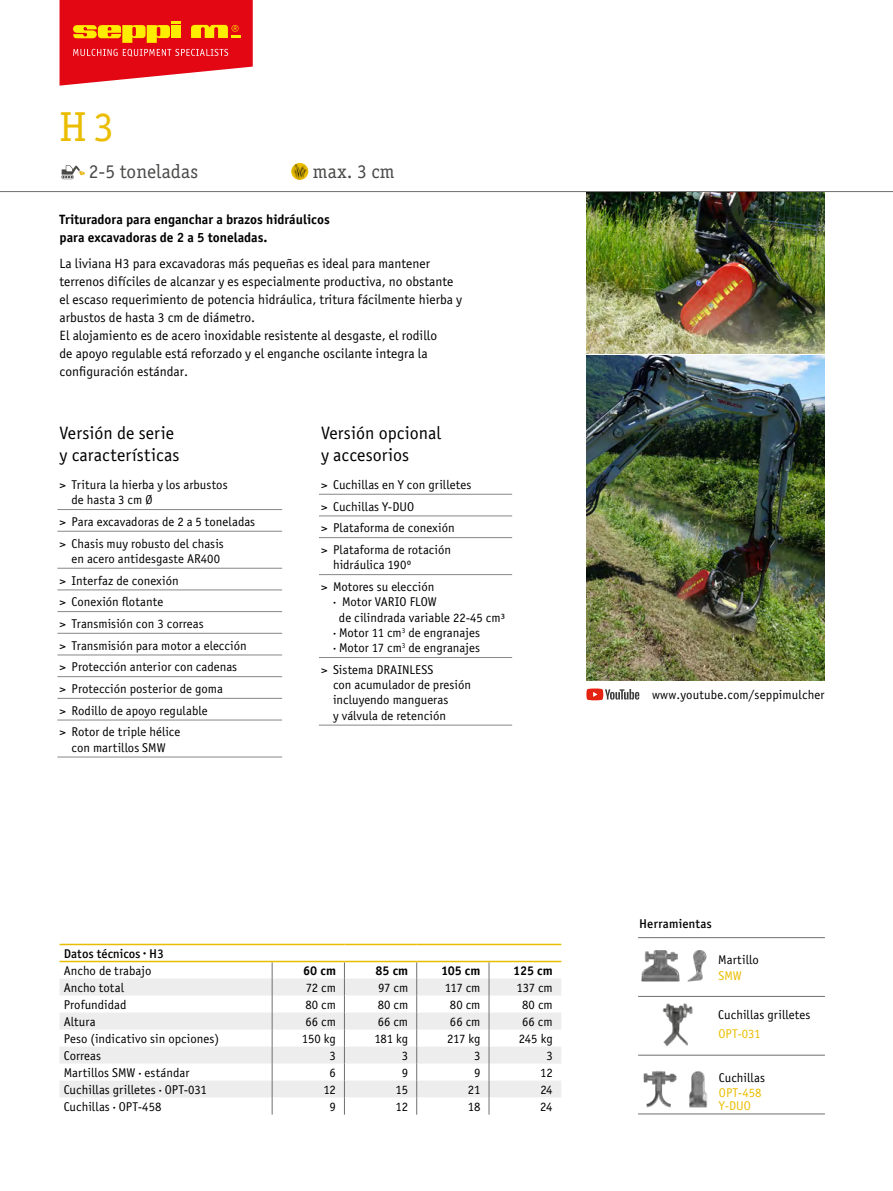
<style>
.page{position:relative;width:893px;height:1191px;background:#fff}
.page>*{position:absolute;margin:0;border:0;box-sizing:border-box;transform-origin:0 0}
.t1{font:42px "Officina Serif ITC";color:#ebbd00}
.t2{font:19.5px "Officina Serif ITC";color:#4a4a49}
.t3{font:18px/21.6px "Officina Sans Book ITC";color:#000}
.t4{font:13.5px/18px "Officina Sans Book ITC";color:#000}
.t5{font:13.5px/18px "Officina Sans Bold ITC";color:#000}
.t6{font:12.75px/21.6px "Officina Sans Book ITC";color:#000}
.t7{font:12.75px "Officina Sans Medium ITC";color:#000}
.t8{font:12.75px/12.8px "Officina Sans Book ITC";color:#ebbd00}
.t9{font:12.75px "Officina Sans Bold ITC";color:#000}
.s1{font-family:"Officina Sans Bold ITC"}
</style>
<div class="page">
<svg style="left:60px;top:0;width:193px;height:86px;background:#e93f30"></svg>
<hr style="left:0;top:191px;width:893px;height:1px;background:#706f6f">
<img style="left:586px;top:192px;width:239px;height:488px">
<hr style="left:638px;top:1113px;width:187px;height:1px;background:#706f6f">
<hr style="left:638px;top:1055px;width:187px;height:1px;background:#706f6f">
<hr style="left:638px;top:996px;width:187px;height:1px;background:#706f6f">
<hr style="left:638px;top:937px;width:187px;height:1px;background:#706f6f">
<img style="left:641px;top:950px;width:66px;height:32px">
<img style="left:662px;top:1003px;width:31px;height:43px">
<svg style="left:586px;top:688px;width:53px;height:12px"></svg>
<img style="left:643px;top:1070px;width:65px;height:38px">
<svg style="left:61px;top:175px;width:13px;height:4px"></svg>
<svg style="left:62px;top:165px;width:23px;height:13px"></svg>
<img style="left:291px;top:163px;width:17px;height:17px;border-radius:9px">
<hr style="left:57px;top:509px;width:225px;height:1px;background:#878787">
<hr style="left:57px;top:531px;width:225px;height:1px;background:#878787">
<hr style="left:57px;top:568px;width:225px;height:1px;background:#878787">
<hr style="left:57px;top:589px;width:225px;height:1px;background:#878787">
<hr style="left:57px;top:611px;width:225px;height:1px;background:#878787">
<hr style="left:57px;top:633px;width:225px;height:1px;background:#878787">
<hr style="left:57px;top:654px;width:225px;height:1px;background:#878787">
<hr style="left:57px;top:676px;width:225px;height:1px;background:#878787">
<hr style="left:57px;top:698px;width:225px;height:1px;background:#878787">
<hr style="left:57px;top:720px;width:225px;height:1px;background:#878787">
<hr style="left:57px;top:756px;width:225px;height:1px;background:#878787">
<hr style="left:319px;top:494px;width:193px;height:1px;background:#878787">
<hr style="left:319px;top:515px;width:193px;height:1px;background:#878787">
<hr style="left:319px;top:537px;width:193px;height:1px;background:#878787">
<hr style="left:319px;top:574px;width:193px;height:1px;background:#878787">
<hr style="left:319px;top:657px;width:193px;height:1px;background:#878787">
<hr style="left:319px;top:725px;width:193px;height:1px;background:#878787">
<svg style="left:60px;top:962px;width:501px;height:152px"></svg>
<hr style="left:60px;top:943px;width:212px;height:2px;background:#ebbd00">
<hr style="left:272px;top:943px;width:72px;height:2px;background:#ebbd00">
<hr style="left:344px;top:943px;width:73px;height:2px;background:#ebbd00">
<hr style="left:417px;top:943px;width:72px;height:2px;background:#ebbd00">
<hr style="left:489px;top:943px;width:72px;height:2px;background:#ebbd00">
<hr style="left:60px;top:960px;width:212px;height:2px;background:#ebbd00">
<hr style="left:272px;top:960px;width:72px;height:2px;background:#ebbd00">
<hr style="left:344px;top:960px;width:73px;height:2px;background:#ebbd00">
<hr style="left:417px;top:960px;width:72px;height:2px;background:#ebbd00">
<hr style="left:489px;top:960px;width:72px;height:2px;background:#ebbd00">
<h1 class="t1" style="left:60px;top:100px;width:56px">H3</h1>
<h2 class="t2" style="left:89px;top:159px;width:111px">2-5 toneladas</h2>
<h2 class="t2" style="left:313px;top:159px;width:83px">max. 3 cm</h2>
<p class="t5" style="left:60px;top:209px;width:272px">Trituradora para enganchar a brazos hidráulicos para excavadoras de 2 a 5 toneladas.</p>
<p class="t4" style="left:60px;top:254px;width:404px">La liviana H3 para excavadoras más pequeñas es ideal para mantener terrenos difíciles de alcanzar y es especialmente productiva, no obstante el escaso requerimiento de potencia hidráulica, tritura fácilmente hierba y arbustos de hasta 3 cm de diámetro.<br>El alojamiento es de acero inoxidable resistente al desgaste, el rodillo<br>de apoyo regulable está reforzado y el enganche oscilante integra la configuración estándar.</p>
<h3 class="t3" style="left:60px;top:422px;width:121px">Versión de serie y características</h3>
<p class="t6" style="left:72px;top:476px;width:158px;line-height:15.3px;text-indent:-12px">&gt; Tritura la hierba y los arbustos de hasta 3 cm Ø</p>
<p class="t6" style="left:60px;top:510px;width:197px">&gt; Para excavadoras de 2 a 5 toneladas &gt; Chasis muy robusto del chasis</p>
<p class="t6" style="left:60px;top:547px;width:189px;text-indent:12px">en acero antidesgaste AR400<br>&gt; Interfaz de conexión<br>&gt; Conexión flotante<br>&gt; Transmisión con 3 correas<br>&gt; Transmisión para motor a elección &gt; Protección anterior con cadenas &gt; Protección posterior de goma<br>&gt; Rodillo de apoyo regulable<br>&gt; Rotor de triple hélice</p>
<p class="t6" style="left:72px;top:736px;width:96px">con martillos SMW</p>
<h3 class="t3" style="left:321px;top:422px;width:122px">Versión opcional y accesorios</h3>
<p class="t6" style="left:321px;top:473px;width:152px">&gt; Cuchillas en Y con grilletes &gt; Cuchillas Y-DUO<br>&gt; Plataforma de conexión<br>&gt; Plataforma de rotación</p>
<p class="t6" style="left:321px;top:553px;width:115px;text-indent:12px">hidráulica 190º<br>&gt; Motores su elección</p>
<p class="t6" style="left:333px;top:590px;width:105px"><span class="s1">·</span> Motor VARIO FLOW</p>
<p class="t6" style="left:339px;top:606px;width:168px">de cilindrada variable 22-45 cm³</p>
<p class="t6" style="left:333px;top:621px;width:148px"><span class="s1">·</span> Motor 11 cm<sup>3</sup> de engranajes</p>
<p class="t6" style="left:333px;top:636px;width:149px"><span class="s1">·</span> Motor 17 cm<sup>3</sup> de engranajes</p>
<p class="t6" style="left:333px;top:661px;width:139px;line-height:15.3px;text-indent:-12px">&gt; Sistema DRAINLESS<br>con acumulador de presión incluyendo mangueras<br>y válvula de retención</p>
<p class="t7" style="left:64px;top:944px;width:101px">Datos técnicos · H3</p>
<p class="t6" style="left:64px;top:959px;width:89px">Ancho de trabajo</p>
<p class="t9" style="left:303px;top:962px;width:34px">60 cm</p>
<p class="t9" style="left:375px;top:962px;width:34px">85 cm</p>
<p class="t9" style="left:441px;top:962px;width:41px">105 cm</p>
<p class="t9" style="left:513px;top:962px;width:41px">125 cm</p>
<p class="t6" style="left:64px;top:976px;width:62px">Ancho total</p>
<p class="t6" style="left:306px;top:976px;width:32px">72 cm</p>
<p class="t6" style="left:378px;top:976px;width:32px">97 cm</p>
<p class="t6" style="left:445px;top:976px;width:37px">117 cm</p>
<p class="t6" style="left:516px;top:976px;width:38px">137 cm</p>
<p class="t6" style="left:64px;top:993px;width:64px">Profundidad</p>
<p class="t6" style="left:305px;top:993px;width:32px">80 cm</p>
<p class="t6" style="left:378px;top:993px;width:32px">80 cm</p>
<p class="t6" style="left:450px;top:993px;width:32px">80 cm</p>
<p class="t6" style="left:522px;top:993px;width:32px">80 cm</p>
<p class="t6" style="left:64px;top:1010px;width:33px">Altura</p>
<p class="t6" style="left:305px;top:1010px;width:32px">66 cm</p>
<p class="t6" style="left:378px;top:1010px;width:32px">66 cm</p>
<p class="t6" style="left:450px;top:1010px;width:32px">66 cm</p>
<p class="t6" style="left:522px;top:1010px;width:32px">66 cm</p>
<p class="t6" style="left:64px;top:1027px;width:157px">Peso (indicativo sin opciones)</p>
<p class="t6" style="left:302px;top:1027px;width:35px">150 kg</p>
<p class="t6" style="left:374px;top:1027px;width:35px">181 kg</p>
<p class="t6" style="left:447px;top:1027px;width:35px">217 kg</p>
<p class="t6" style="left:519px;top:1027px;width:35px">245 kg</p>
<p class="t6" style="left:64px;top:1044px;width:39px">Correas</p>
<p class="t6" style="left:329px;top:1044px;width:8px">3</p>
<p class="t6" style="left:402px;top:1044px;width:8px">3</p>
<p class="t6" style="left:474px;top:1044px;width:8px">3</p>
<p class="t6" style="left:546px;top:1044px;width:8px">3</p>
<p class="t6" style="left:64px;top:1061px;width:127px">Martillos SMW <span class="s1">·</span> estándar</p>
<p class="t6" style="left:329px;top:1061px;width:8px">6</p>
<p class="t6" style="left:402px;top:1061px;width:8px">9</p>
<p class="t6" style="left:474px;top:1061px;width:8px">9</p>
<p class="t6" style="left:540px;top:1061px;width:14px">12</p>
<p class="t6" style="left:64px;top:1078px;width:145px">Cuchillas grilletes <span class="s1">·</span> OPT-031</p>
<p class="t6" style="left:323px;top:1078px;width:14px">12</p>
<p class="t6" style="left:396px;top:1078px;width:14px">15</p>
<p class="t6" style="left:468px;top:1078px;width:14px">21</p>
<p class="t6" style="left:540px;top:1078px;width:14px">24</p>
<p class="t6" style="left:64px;top:1095px;width:99px">Cuchillas <span class="s1">·</span> OPT-458</p>
<p class="t6" style="left:329px;top:1095px;width:8px">9</p>
<p class="t6" style="left:396px;top:1095px;width:14px">12</p>
<p class="t6" style="left:468px;top:1095px;width:14px">18</p>
<p class="t6" style="left:540px;top:1095px;width:14px">24</p>
<p class="t6" style="left:652px;top:683px;width:174px">www.youtube.com/seppimulcher</p>
<p class="t7" style="left:639px;top:915px;width:74px">Herramientas</p>
<p class="t6" style="left:718px;top:948px;width:42px">Martillo</p>
<p class="t8" style="left:718px;top:969px;width:25px">SMW</p>
<p class="t6" style="left:718px;top:1003px;width:94px">Cuchillas grilletes</p>
<p class="t8" style="left:718px;top:1027px;width:44px">OPT-031</p>
<p class="t6" style="left:719px;top:1066px;width:48px">Cuchillas</p>
<p class="t8" style="left:719px;top:1085px;width:44px">OPT-458<br>Y-DUO</p>
</div>
